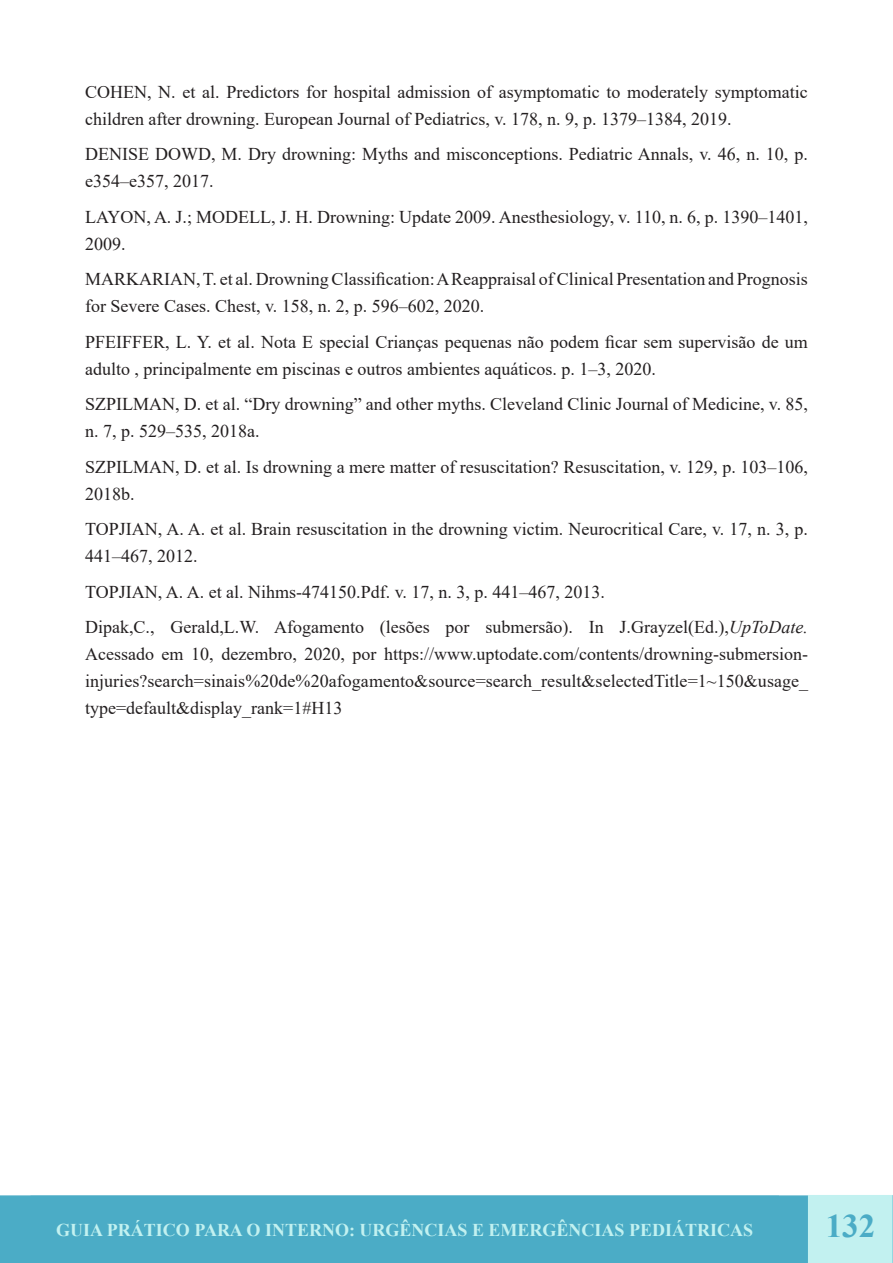
<style>
.page{position:relative;width:893px;height:1263px;background:#fff}
.page>*{position:absolute;margin:0;border:0;box-sizing:border-box;transform-origin:0 0}
.t1{font:700 33px "Times New Roman";color:#4bacc6}
.t2{font:18px/27px "Times New Roman";color:#231f20}
.t3{font:700 18px "Times New Roman";color:#c2f1f0}
.s1{font-style:italic}
</style>
<div class="page">
<div style="left:0;top:1195px;width:810px;height:68px;background:#4bacc6;border:2px solid #4bacc6"></div>
<div style="left:809px;top:1196px;width:83px;height:66px;background:#c2f1f0"></div>
<div style="left:808px;top:1195px;width:85px;height:68px;border:2px solid #c2f1f0"></div>
<svg style="left:892px;top:1195px;width:1px;height:68px"></svg>
<p class="t2" style="left:85px;top:77px;width:724px">COHEN, N. et al. Predictors for hospital admission of asymptomatic to moderately symptomatic children after drowning. European Journal of Pediatrics, v. 178, n. 9, p. 1379–1384, 2019.</p>
<p class="t2" style="left:85px;top:140px;width:724px">DENISE DOWD, M. Dry drowning: Myths and misconceptions. Pediatric Annals, v. 46, n. 10, p. e354–e357, 2017.</p>
<p class="t2" style="left:85px;top:202px;width:724px">LAYON, A. J.; MODELL, J. H. Drowning: Update 2009. Anesthesiology, v. 110, n. 6, p. 1390–1401,<br>2009.</p>
<p class="t2" style="left:85px;top:265px;width:724px">MARKARIAN, T. et al. Drowning Classification: A Reappraisal of Clinical Presentation and Prognosis for Severe Cases. Chest, v. 158, n. 2, p. 596–602, 2020.</p>
<p class="t2" style="left:85px;top:327px;width:724px">PFEIFFER, L. Y. et al. Nota E special Crianças pequenas não podem ficar sem supervisão de um adulto , principalmente em piscinas e outros ambientes aquáticos. p. 1–3, 2020.</p>
<p class="t2" style="left:85px;top:390px;width:724px">SZPILMAN, D. et al. “Dry drowning” and other myths. Cleveland Clinic Journal of Medicine, v. 85, n. 7, p. 529–535, 2018a.</p>
<p class="t2" style="left:85px;top:452px;width:724px">SZPILMAN, D. et al. Is drowning a mere matter of resuscitation? Resuscitation, v. 129, p. 103–106,<br>2018b.</p>
<p class="t2" style="left:85px;top:515px;width:724px">TOPJIAN, A. A. et al. Brain resuscitation in the drowning victim. Neurocritical Care, v. 17, n. 3, p.<br>441–467, 2012.</p>
<p class="t2" style="left:85px;top:577px;width:522px">TOPJIAN, A. A. et al. Nihms-474150.Pdf. v. 17, n. 3, p. 441–467, 2013.</p>
<p class="t2" style="left:85px;top:613px;width:725px;text-align:justify">Dipak,C., Gerald,L.W. Afogamento (lesões por submersão). In J.Grayzel(Ed.),<span class="s1">UpToDate.<br></span>Acessado em 10, dezembro, 2020, por https://www.uptodate.com/contents/drowning-submersion&shy;injuries?search=sinais%20de%20afogamento&amp;source=search_result&amp;selectedTitle=1~150&amp;usage_ type=default&amp;display_rank=1#H13</p>
<p class="t3" style="left:56px;top:1217px;width:698px">GUIA PRÁTICO PARA O INTERNO: URGÊNCIAS E EMERGÊNCIAS PEDIÁTRICAS</p>
<h1 class="t1" style="left:826px;top:1202px;width:51px">132</h1>
</div>
